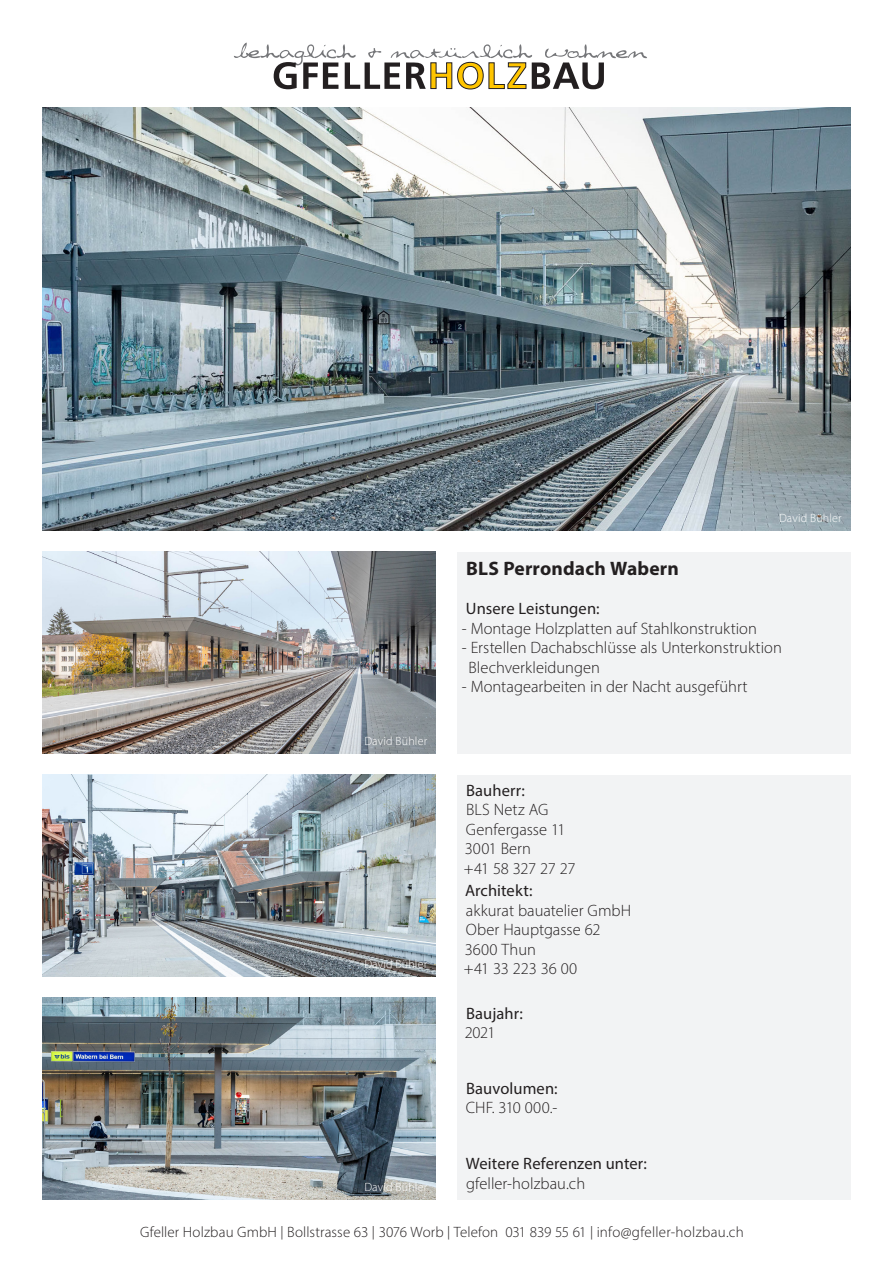
<style>
.page{position:relative;width:893px;height:1263px;background:#fff}
.page>*{position:absolute;margin:0;border:0;box-sizing:border-box;transform-origin:0 0}
.Mengentext_Frutiger{font:700 19.5px "Myriad Pro";letter-spacing:.01em;color:#231f20}
.Mengentext_Frutiger-2{font:300 16.5px/19.5px "Myriad Pro";color:#231f20}
.Mengentext_Frutiger-3{font:16.5px "Myriad Pro";letter-spacing:.005em;color:#231f20}
.Mengentext_Frutiger-4{font:300 15px "Myriad Pro";letter-spacing:.01em;color:#231f20}
.Mengentext_Frutiger-5{font:300 12px "Myriad Pro";letter-spacing:.015em;color:#fff}
.s1{font-family:"Work Sans"}
</style>
<div class="page">
<svg style="left:234px;top:43px;width:413px;height:47px"></svg>
<img style="left:43px;top:107px;width:807px;height:424px">
<img style="left:43px;top:552px;width:393px;height:201px">
<img style="left:43px;top:998px;width:393px;height:201px">
<img style="left:43px;top:775px;width:393px;height:201px">
<div style="left:457px;top:775px;width:393px;height:424px;background:#f2f3f4"></div>
<div style="left:457px;top:552px;width:393px;height:201px;background:#f2f3f4"></div>
<p class="Mengentext_Frutiger-5" style="left:779px;top:511px;width:64px">David Bühler</p>
<p class="Mengentext_Frutiger-5" style="left:364px;top:734px;width:64px">David Bühler</p>
<p class="Mengentext_Frutiger-5" style="left:364px;top:957px;width:64px">David Bühler</p>
<p class="Mengentext_Frutiger-5" style="left:364px;top:1179px;width:64px">David Bühler</p>
<p class="Mengentext_Frutiger" style="left:466px;top:556px;width:214px">BLS Perrondach Wabern</p>
<p class="Mengentext_Frutiger-3" style="left:466px;top:598px;width:135px">Unsere Leistungen:</p>
<p class="Mengentext_Frutiger-2" style="left:462px;top:618px;width:297px">- Montage Holzplatten auf Stahlkonstruktion</p>
<p class="Mengentext_Frutiger-2" style="left:469px;top:638px;width:315px;text-indent:-7px">- Erstellen Dachabschlüsse als Unterkonstruktion<br>Blechverkleidungen</p>
<p class="Mengentext_Frutiger-2" style="left:462px;top:677px;width:287px">- Montagearbeiten in der Nacht ausgeführt</p>
<p class="Mengentext_Frutiger-3" style="left:466px;top:780px;width:60px">Bauherr:</p>
<p class="Mengentext_Frutiger-2" style="left:466px;top:800px;width:84px">BLS Netz AG</p>
<p class="Mengentext_Frutiger-2" style="left:466px;top:819px;width:101px">Genfergasse 11</p>
<p class="Mengentext_Frutiger-2" style="left:464px;top:839px;width:113px">3001 Bern<br>+41 58 327 27 27</p>
<p class="Mengentext_Frutiger-3" style="left:465px;top:881px;width:69px">Architekt:</p>
<p class="Mengentext_Frutiger-2" style="left:466px;top:900px;width:167px">akkurat bauatelier GmbH</p>
<p class="Mengentext_Frutiger-2" style="left:466px;top:920px;width:136px">Ober Hauptgasse 62</p>
<p class="Mengentext_Frutiger-2" style="left:465px;top:939px;width:73px">3600 Thun</p>
<p class="Mengentext_Frutiger-2" style="left:464px;top:959px;width:115px">+41 33 223 36 00</p>
<p class="Mengentext_Frutiger-3" style="left:466px;top:1003px;width:58px">Baujahr:</p>
<p class="Mengentext_Frutiger-2" style="left:465px;top:1022px;width:32px">2021</p>
<p class="Mengentext_Frutiger-3" style="left:466px;top:1078px;width:93px">Bauvolumen:</p>
<p class="Mengentext_Frutiger-2" style="left:466px;top:1098px;width:93px">CHF. 310 000.-</p>
<p class="Mengentext_Frutiger-3" style="left:466px;top:1153px;width:183px">Weitere Referenzen unter:</p>
<p class="Mengentext_Frutiger-2" style="left:466px;top:1173px;width:121px">gfeller-holzbau.ch</p>
<p class="Mengentext_Frutiger-4" style="left:140px;top:1223px;width:605px">Gfeller Holzbau GmbH <span class="s1">|</span> Bollstrasse 63 <span class="s1">|</span> 3076 Worb <span class="s1">|</span> Telefon 031 839 55 61 <span class="s1">|</span> info@gfeller-holzbau.ch</p>
</div>
